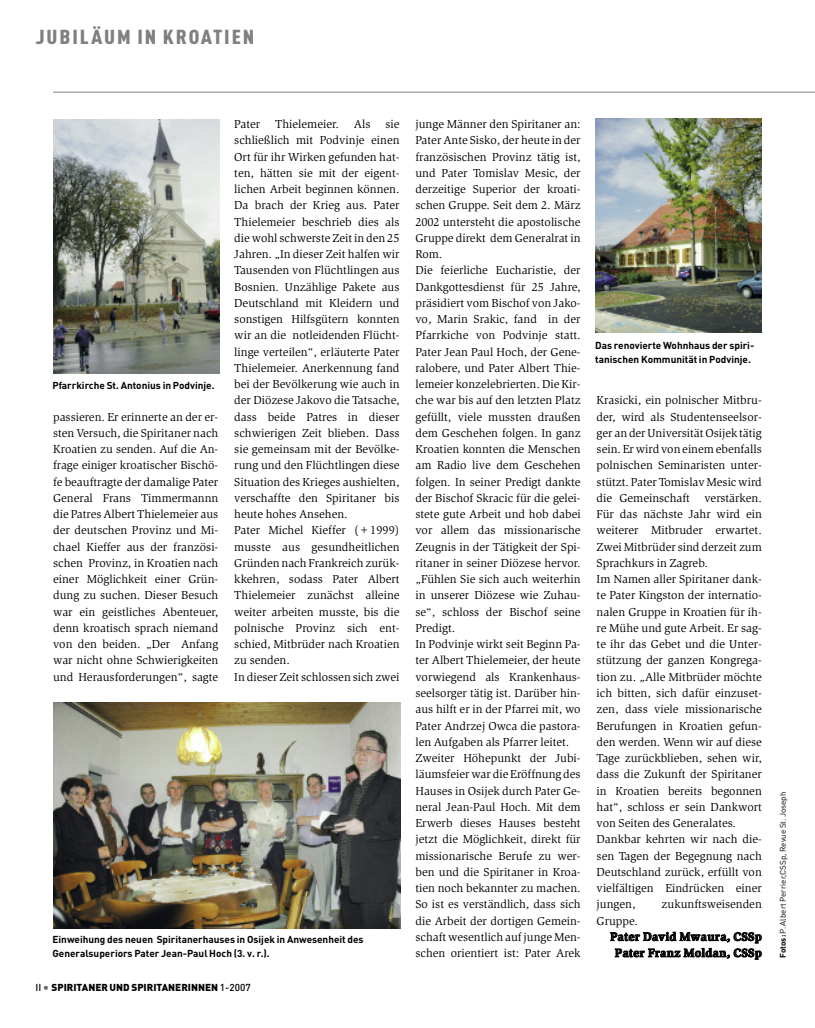
<style>
.page{position:relative;width:815px;height:1028px;background:#fff}
.page>*{position:absolute;margin:0;border:0;box-sizing:border-box;transform-origin:0 0}
.t1{font:900 20px "DIN Cond";letter-spacing:.085em;color:#808080;scale:1.1 1}
.t2{font:11.88px/16.2px "Slimbach Std";color:#000}
.t3{font:700 11.88px/16.2px "Slimbach Std";letter-spacing:.03em;color:#000;text-align:center}
.t4{font:700 10px/13.8px "DIN Pro";color:#000}
.t5{font:900 10px "DIN Pro";color:#000}
.t6{font:8.12px "DIN Pro";color:#000}
.s1{font-weight:500}
.s2{font-weight:500;font-size:12.5px;color:#666}
.s3{font-weight:700}
</style>
<div class="page">
<hr style="left:53px;top:92px;width:762px;height:1px;background:#808080">
<img style="left:53px;top:119px;width:167px;height:255px">
<img style="left:595px;top:119px;width:167px;height:214px">
<img style="left:53px;top:702px;width:347px;height:226px">
<h1 class="t1" style="left:35px;top:24px;width:200px">JUBILÄUM IN KROATIEN</h1>
<p class="t2" style="left:234px;top:117px;width:167px;text-indent:151px">sie schließlich mit Podvinje einen<br>Ort für ihr Wirken gefunden hat&shy;ten, hätten sie mit der eigent&shy;lichen Arbeit beginnen können.<br>Da brach der Krieg aus. Pater<br>Thielemeier beschrieb dies als die wohl schwerste Zeit in den 25<br>Jahren. „In dieser Zeit halfen wir<br>Tausenden von Flüchtlingen aus<br>Bosnien. Unzählige Pakete aus<br>Deutschland mit Kleidern und sonstigen Hilfsgütern konnten wir an die notleidenden Flücht&shy;linge verteilen“, erläuterte Pater<br>Thielemeier. Anerkennung fand bei der Bevölkerung wie auch in der Diözese Jakovo die Tatsache, dass beide Patres in dieser schwierigen Zeit blieben. Dass sie gemeinsam mit der Bevölke&shy;rung und den Flüchtlingen diese<br>Situation des Krieges aushielten, verschaffte den Spiritaner bis heute hohes Ansehen.<br>Pater Michel Kieffer (+1999) musste aus gesundheitlichen<br>Gründen nach Frankreich zurük&shy;kkehren, sodass Pater Albert<br>Thielemeier zunächst alleine weiter arbeiten musste, bis die polnische Provinz sich ent&shy;schied, Mitbrüder nach Kroatien zu senden.<br>In dieser Zeit schlossen sich zwei</p>
<p class="t2" style="left:415px;top:117px;width:167px">junge Männer den Spiritaner an:<br>Pater Ante Sisko, der heute in der französischen Provinz tätig ist, und Pater Tomislav Mesic, der derzeitige Superior der kroati&shy;schen Gruppe. Seit dem 2. März<br>2002 untersteht die apostolische<br>Gruppe direkt dem Generalrat in<br>Rom.<br>Die feierliche Eucharistie, der<br>Dankgottesdienst für 25 Jahre, präsidiert vom Bischof von Jako&shy;vo, Marin Srakic, fand in der<br>Pfarrkiche von Podvinje statt.<br>Pater Jean Paul Hoch, der Gene&shy;ralobere, und Pater Albert Thie&shy;lemeier konzelebrierten. Die Kir&shy;che war bis auf den letzten Platz gefüllt, viele mussten draußen dem Geschehen folgen. In ganz<br>Kroatien konnten die Menschen am Radio live dem Geschehen folgen. In seiner Predigt dankte der Bischof Skracic für die gelei&shy;stete gute Arbeit und hob dabei vor allem das missionarische<br>Zeugnis in der Tätigkeit der Spi&shy;ritaner in seiner Diözese hervor. „Fühlen Sie sich auch weiterhin in unserer Diözese wie Zuhau&shy;se“, schloss der Bischof seine<br>Predigt.<br>In Podvinje wirkt seit Beginn Pa&shy;ter Albert Thielemeier, der heute vorwiegend als Krankenhaus&shy;seelsorger tätig ist. Darüber hin&shy;aus hilft er in der Pfarrei mit, wo<br>Pater Andrzej Owca die pastora&shy;len Aufgaben als Pfarrer leitet.<br>Zweiter Höhepunkt der Jubi&shy;läumsfeier war die Eröffnung des<br>Hauses in Osijek durch Pater Ge&shy;neral Jean-Paul Hoch. Mit dem<br>Erwerb dieses Hauses besteht jetzt die Möglichkeit, direkt für missionarische Berufe zu wer&shy;ben und die Spiritaner in Kroa&shy;tien noch bekannter zu machen.<br>So ist es verständlich, dass sich die Arbeit der dortigen Gemein&shy;schaft wesentlich auf junge Men&shy;schen orientiert ist: Pater Arek</p>
<p class="t2" style="left:234px;top:117px;width:27px">Pater</p>
<p class="t2" style="left:275px;top:117px;width:65px">Thielemeier.</p>
<p class="t2" style="left:354px;top:117px;width:18px">Als</p>
<p class="t4" style="left:52px;top:378px;width:164px">Pfarrkirche St. Antonius in Podvinje.</p>
<p class="t2" style="left:53px;top:409px;width:167px;text-align:justify">passieren. Er erinnerte an der er&shy;sten Versuch, die Spiritaner nach Kroatien zu senden. Auf die An&shy;frage einiger kroatischer Bischö&shy;fe beauftragte der damalige Pater General Frans Timmermannn die Patres Albert Thielemeier aus der deutschen Provinz und Mi&shy;chael Kieffer aus der französi&shy;schen Provinz, in Kroatien nach einer Möglichkeit einer Grün&shy;dung zu suchen. Dieser Besuch war ein geistliches Abenteuer, denn kroatisch sprach niemand von den beiden. „Der Anfang war nicht ohne Schwierigkeiten und Herausforderungen“, sagte</p>
<p class="t4" style="left:53px;top:932px;width:313px">Einweihung des neuen Spiritanerhauses in Osijek in Anwesenheit des<br>Generalsuperiors Pater Jean-Paul Hoch (3. v. r.).</p>
<p class="t5" style="left:35px;top:982px;width:217px"><span class="s1">II</span> <span class="s2">•</span> SPIRITANER UND SPIRITANERINNEN <span class="s1">1-2007</span></p>
<p class="t4" style="left:595px;top:338px;width:160px">Das renovierte Wohnhaus der spiri&shy;tanischen Kommunität in Podvinje.</p>
<p class="t2" style="left:597px;top:393px;width:167px">Krasicki, ein polnischer Mitbru&shy;der, wird als Studentenseelsor&shy;ger an derUniversität Osijek tätig sein. Erwird von einem ebenfalls polnischen Seminaristen unter&shy;stützt. Pater Tomislav Mesic wird die Gemeinschaft verstärken.<br>Für das nächste Jahr wird ein weiterer Mitbruder erwartet.<br>Zwei Mitbrüder sind derzeit zum<br>Sprachkurs in Zagreb.<br>Im Namen aller Spiritaner dank&shy;te Pater Kingston der internatio&shy;nalen Gruppe in Kroatien für ih&shy;re Mühe und gute Arbeit. Er sag&shy;te ihr das Gebet und die Unter&shy;stützung der ganzen Kongrega&shy;tion zu. „Alle Mitbrüder möchte ich bitten, sich dafür einzuset&shy;zen, dass viele missionarische<br>Berufungen in Kroatien gefun&shy;den werden. Wenn wir auf diese<br>Tage zurückblieben, sehen wir, dass die Zukunft der Spiritaner in Kroatien bereits begonnen hat“, schloss er sein Dankwort von Seiten des Generalates.<br>Dankbar kehrten wir nach die&shy;sen Tagen der Begegnung nach<br>Deutschland zurück, erfüllt von vielfältigen Eindrücken einer jungen,</p>
<p class="t2" style="left:662px;top:897px;width:102px">zukunftsweisenden</p>
<p class="t2" style="left:597px;top:913px;width:43px">Gruppe.</p>
<p class="t3" style="left:610px;top:929px;width:153px">Pater David Mwaura, CSSp<br>Pater Franz Moldan, CSSp</p>
<p class="t6" style="left:778px;top:957px;width:168px;rotate:-90deg"><span class="s3">Fotos:</span> P. Albert Perrier,CSSp, Revue St. Joseph</p>
</div>
